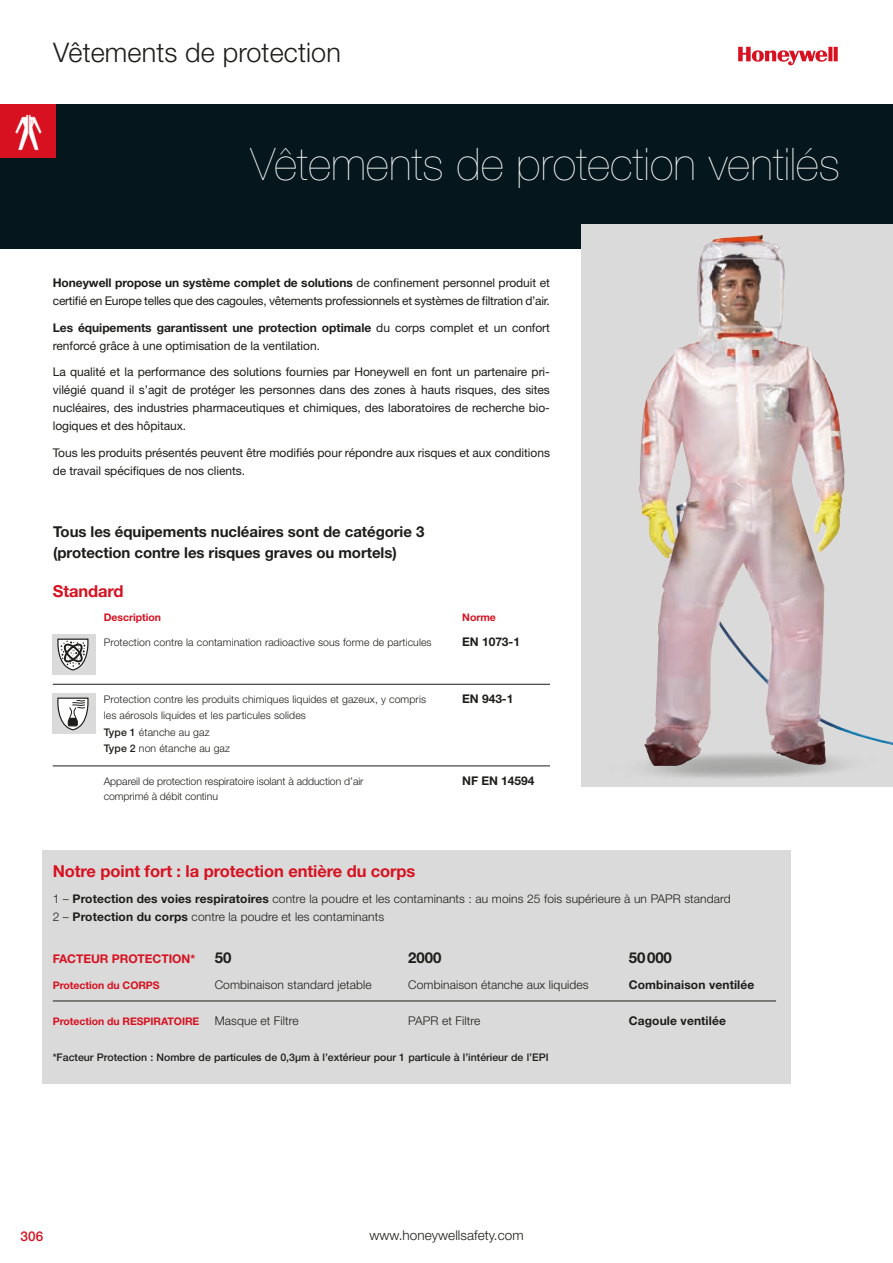
<style>
.page{position:relative;width:893px;height:1263px;background:#fff}
.page>*{position:absolute;margin:0;border:0;box-sizing:border-box;transform-origin:0 0}
.t1{font:200 45px "Helvetica Neue LT Std";letter-spacing:.005em;color:#fff}
.t2{font:300 27px "Helvetica Neue LT Std";letter-spacing:.005em;color:#1d1d1b}
.t3{font:700 16.5px "Helvetica Neue LT Std";letter-spacing:-.005em;color:#d71120}
.t4{font:700 15px/21px "Helvetica Neue LT Std";letter-spacing:-.005em;color:#1d1d1b}
.t5{font:300 13.5px "Helvetica Neue LT Std";letter-spacing:.005em;color:#1d1d1b}
.t6{font:500 13.5px "Helvetica Neue LT Std";color:#d71120}
.t7{font:12px/18px "Helvetica Neue LT Std";letter-spacing:-.005em;color:#1d1d1b}
.t8{font:300 12px/18px "Helvetica Neue LT Std";letter-spacing:.01em;color:#1d1d1b}
.t9{font:700 12px "Helvetica Neue LT Std";letter-spacing:.01em;color:#1d1d1b}
.t10{font:700 12px "Helvetica Neue LT Std";letter-spacing:-.005em;color:#d71120}
.t11{font:300 10.5px/16.5px "Helvetica Neue LT Std";letter-spacing:.01em;color:#1d1d1b}
.t12{font:500 10.5px "Helvetica Neue LT Std";color:#1d1d1b}
.t13{font:700 10.5px "Helvetica Neue LT Std";letter-spacing:-.005em;color:#d71120}
.s1{font-weight:700}
.s2{font-weight:500}
</style>
<div class="page">
<div style="left:0;top:104px;width:893px;height:145px;background:#05171d"></div>
<hr style="left:892px;top:104px;width:1px;height:53px;background:#d71120">
<div style="left:0;top:104px;width:55px;height:53px;background:#d71120"></div>
<img style="left:15px;top:114px;width:27px;height:37px">
<svg style="left:738px;top:47px;width:100px;height:18px"></svg>
<div style="left:53px;top:694px;width:42px;height:40px;background:#dadada"></div>
<svg style="left:57px;top:697px;width:32px;height:34px"></svg>
<div style="left:53px;top:634px;width:42px;height:41px;background:#dadada"></div>
<svg style="left:57px;top:638px;width:32px;height:33px"></svg>
<hr style="left:53px;top:684px;width:497px;height:1px;background:#1d1d1b">
<hr style="left:53px;top:765px;width:497px;height:1px;background:#1d1d1b">
<div style="left:43px;top:850px;width:748px;height:234px;background:#dadada"></div>
<hr style="left:53px;top:1000px;width:723px;height:1px;background:#1d1d1b">
<div style="left:582px;top:224px;width:311px;height:563px;background:#dadada"></div>
<img style="left:644px;top:739px;width:249px;height:39px">
<img style="left:638px;top:235px;width:188px;height:531px">
<h2 class="t2" style="left:53px;top:36px;width:289px">Vêtements de protection</h2>
<h1 class="t1" style="left:251px;top:138px;width:590px">Vêtements de protection ventilés</h1>
<p class="t7" style="left:53px;top:274px;width:499px"><span class="s1">Honeywell propose un système complet de solutions</span> de confinement personnel produit et certifié en Europe telles que des cagoules, vêtements professionnels et systèmes de filtration d’air.</p>
<p class="t7" style="left:53px;top:318px;width:499px"><span class="s1">Les équipements garantissent une protection optimale</span> du corps complet et un confort renforcé grâce à une optimisation de la ventilation.</p>
<p class="t7" style="left:53px;top:363px;width:499px;text-align:justify">La qualité et la performance des solutions fournies par Honeywell en font un partenaire pri&shy;vilégié quand il s’agit de protéger les personnes dans des zones à hauts risques, des sites nucléaires, des industries pharmaceutiques et chimiques, des laboratoires de recherche bio&shy;logiques et des hôpitaux.</p>
<p class="t7" style="left:53px;top:443px;width:499px">Tous les produits présentés peuvent être modifiés pour répondre aux risques et aux conditions de travail spécifiques de nos clients.</p>
<p class="t4" style="left:53px;top:520px;width:373px">Tous les équipements nucléaires sont de catégorie 3 (protection contre les risques graves ou mortels)</p>
<h3 class="t3" style="left:53px;top:581px;width:72px">Standard</h3>
<p class="t13" style="left:104px;top:610px;width:59px">Description</p>
<p class="t13" style="left:462px;top:610px;width:35px">Norme</p>
<p class="t11" style="left:104px;top:633px;width:329px">Protection contre la contamination radioactive sous forme de particules</p>
<p class="t9" style="left:462px;top:634px;width:59px">EN 1073-1</p>
<p class="t11" style="left:104px;top:690px;width:324px">Protection contre les produits chimiques liquides et gazeux, y compris</p>
<p class="t9" style="left:462px;top:691px;width:53px">EN 943-1</p>
<p class="t11" style="left:104px;top:707px;width:204px">les aérosols liquides et les particules solides<br><span class="s2">Type 1</span> étanche au gaz<br><span class="s2">Type 2</span> non étanche au gaz</p>
<p class="t11" style="left:104px;top:773px;width:261px">Appareil de protection respiratoire isolant à adduction d’air</p>
<p class="t9" style="left:462px;top:773px;width:74px">NF EN 14594</p>
<p class="t11" style="left:104px;top:788px;width:116px">comprimé à débit continu</p>
<h3 class="t3" style="left:53px;top:861px;width:364px">Notre point fort : la protection entière du corps</h3>
<p class="t8" style="left:53px;top:890px;width:680px">1 – <span class="s1">Protection des voies respiratoires</span> contre la poudre et les contaminants : au moins 25 fois supérieure à un PAPR standard<br>2 – <span class="s1">Protection du corps</span> contre la poudre et les contaminants</p>
<p class="t10" style="left:53px;top:951px;width:144px">FACTEUR PROTECTION*</p>
<p class="t4" style="left:215px;top:947px;width:18px">50</p>
<p class="t4" style="left:408px;top:947px;width:35px">2000</p>
<p class="t4" style="left:629px;top:947px;width:45px">50000</p>
<p class="t13" style="left:53px;top:979px;width:108px">Protection du CORPS</p>
<p class="t8" style="left:215px;top:976px;width:159px">Combinaison standard jetable</p>
<p class="t8" style="left:408px;top:976px;width:182px">Combinaison étanche aux liquides</p>
<p class="t9" style="left:629px;top:978px;width:127px">Combinaison ventilée</p>
<p class="t13" style="left:53px;top:1015px;width:148px">Protection du RESPIRATOIRE</p>
<p class="t8" style="left:215px;top:1012px;width:86px">Masque et Filtre</p>
<p class="t8" style="left:408px;top:1012px;width:74px">PAPR et Filtre</p>
<p class="t9" style="left:629px;top:1014px;width:99px">Cagoule ventilée</p>
<p class="t12" style="left:53px;top:1051px;width:497px">*Facteur Protection : Nombre de particules de 0,3µm à l’extérieur pour 1 particule à l’intérieur de l’EPI</p>
<p class="t6" style="left:21px;top:1228px;width:24px">306</p>
<p class="t5" style="left:369px;top:1227px;width:156px">www.honeywellsafety.com</p>
</div>
